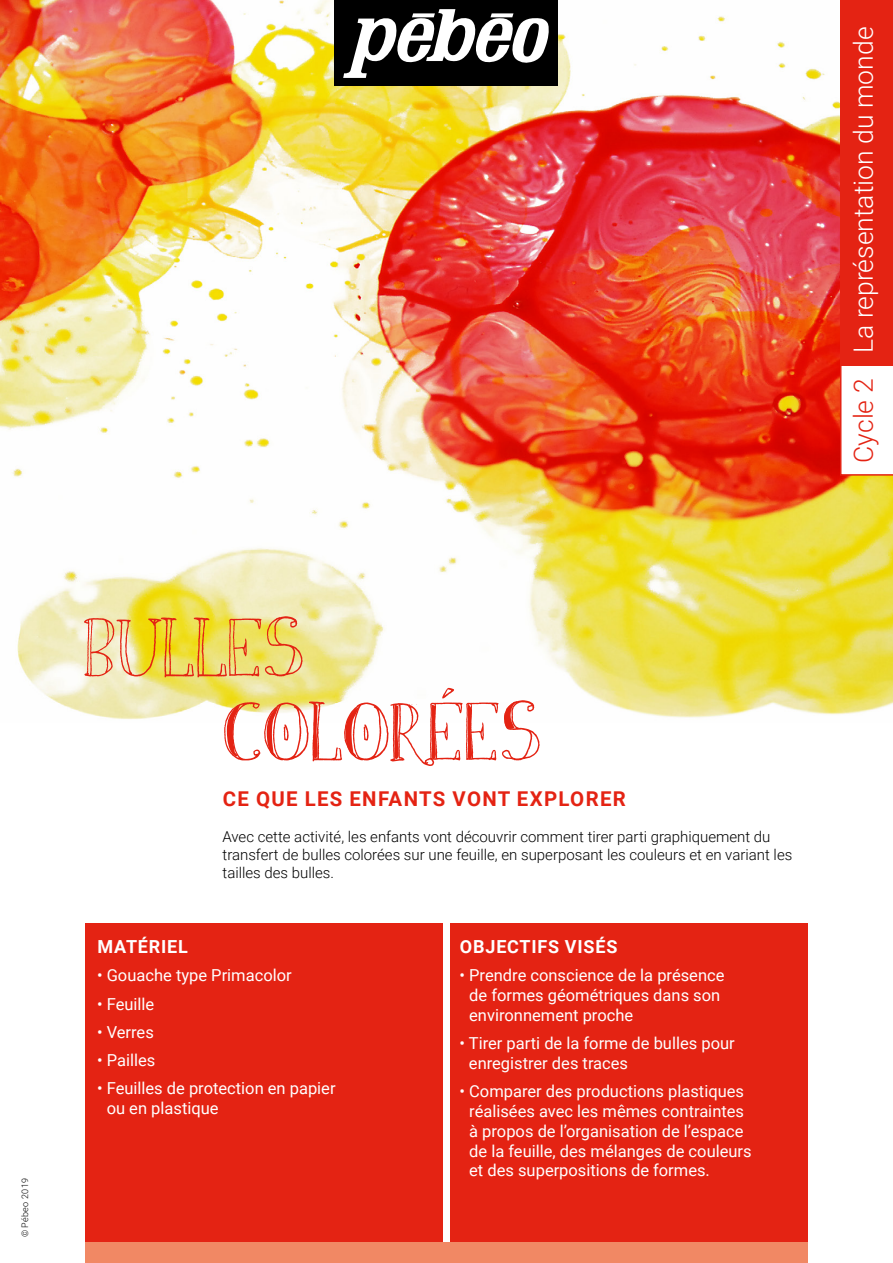
<style>
.page{position:relative;width:893px;height:1263px;background:#fff}
.page>*{position:absolute;margin:0;border:0;box-sizing:border-box;transform-origin:0 0}
.t1{font:70.5px/84px "Simon Script";letter-spacing:.005em;color:#e42313}
.t2{font:300 26.55px "Roboto";color:#fff}
.t3{font:700 20.4px "Roboto";letter-spacing:.065em;color:#e42313}
.t4{font:700 18px "Roboto";letter-spacing:.045em;color:#fff}
.t5{font:16.5px/19.8px "Roboto";color:#fff}
.t6{font:300 15px/18px "Roboto";color:#000}
.t7{font:300 9px "Roboto";letter-spacing:.03em;color:#000}
.s1{color:#e42313}
</style>
<div class="page">
<img style="left:0;top:0;width:893px;height:719px">
<div style="left:85px;top:924px;width:357px;height:339px;background:#e42313"></div>
<div style="left:451px;top:924px;width:357px;height:339px;background:#e42313"></div>
<div style="left:85px;top:1242px;width:723px;height:21px;background:#f18864"></div>
<div style="left:335px;top:0;width:223px;height:85px;background:#000"></div>
<svg style="left:343px;top:9px;width:206px;height:69px"></svg>
<svg style="left:840px;top:0;width:53px;height:476px"></svg>
<svg style="left:394px;top:705px;width:5px;height:54px"></svg>
<svg style="left:313px;top:704px;width:5px;height:55px"></svg>
<svg style="left:431px;top:705px;width:6px;height:54px"></svg>
<svg style="left:467px;top:703px;width:6px;height:57px"></svg>
<svg style="left:227px;top:704px;width:14px;height:53px"></svg>
<svg style="left:267px;top:706px;width:12px;height:51px"></svg>
<svg style="left:345px;top:706px;width:14px;height:51px"></svg>
<svg style="left:504px;top:702px;width:12px;height:27px"></svg>
<svg style="left:442px;top:688px;width:12px;height:10px"></svg>
<h2 class="t2" style="left:845px;top:463px;width:438px;rotate:-90deg"><span class="s1">Cycle 2</span> La représentation du monde</h2>
<p class="t7" style="left:19px;top:1237px;width:61px;rotate:-90deg">© Pébeo 2019</p>
<h1 class="t1" style="left:224px;top:608px;width:319px;text-indent:-140px">BULLES<br>COLOREES</h1>
<p class="t3" style="left:223px;top:784px;width:404px">CE QUE LES ENFANTS VONT EXPLORER</p>
<p class="t6" style="left:223px;top:827px;width:571px">Avec cette activité, les enfants vont découvrir comment tirer parti graphiquement du transfert de bulles colorées sur une feuille, en superposant les couleurs et en variant les tailles des bulles.</p>
<p class="t4" style="left:97px;top:934px;width:92px">MATÉRIEL</p>
<p class="t5" style="left:97px;top:965px;width:196px">• Gouache type Primacolor</p>
<p class="t5" style="left:97px;top:993px;width:59px">• Feuille</p>
<p class="t5" style="left:97px;top:1021px;width:58px">• Verres</p>
<p class="t5" style="left:97px;top:1050px;width:60px">• Pailles</p>
<p class="t5" style="left:107px;top:1078px;width:230px;text-indent:-10px">• Feuilles de protection en papier ou en plastique</p>
<p class="t4" style="left:460px;top:934px;width:159px">OBJECTIFS VISÉS</p>
<p class="t5" style="left:469px;top:965px;width:257px;text-indent:-10px">• Prendre conscience de la présence de formes géométriques dans son environnement proche</p>
<p class="t5" style="left:469px;top:1033px;width:267px;text-indent:-9px">• Tirer parti de la forme de bulles pour enregistrer des traces</p>
<p class="t5" style="left:469px;top:1081px;width:284px;text-indent:-10px">• Comparer des productions plastiques réalisées avec les mêmes contraintes à propos de l’organisation de l’espace de la feuille, des mélanges de couleurs et des superpositions de formes.</p>
</div>
